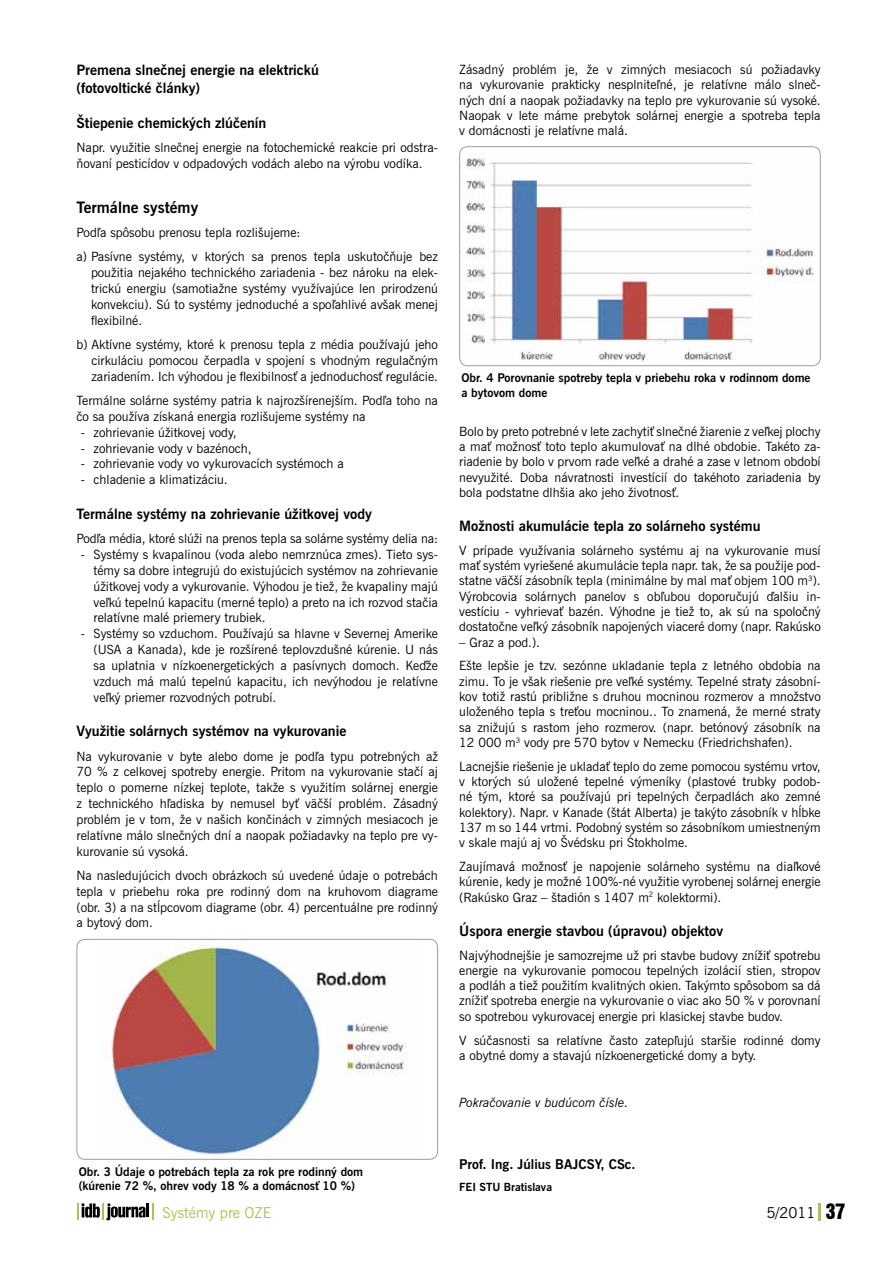
<style>
.page{position:relative;width:893px;height:1263px;background:#fff}
.page>*{position:absolute;margin:0;border:0;box-sizing:border-box;transform-origin:0 0}
.t1{font:700 15.75px "News Gothic AT";color:#000}
.t2{font:15px "News Gothic AT";color:#a5c753}
.t3{font:15px "News Gothic AT";color:#000}
.t4{font:700 14.25px/17.7px "News Gothic AT";color:#000}
.t5{font:700 13.5px "News Gothic AT";color:#000}
.t6{font:12.75px/15.3px "News Gothic AT";color:#000;text-align:justify}
.t7{font:italic 12.75px "News Gothic AT";color:#000}
.t8{font:700 12px/14.4px "News Gothic AT";color:#000}
.t9{font:700 11.25px "News Gothic AT";color:#000}
.s1{font-family:"Swiss 921 AT Regular A";font-size:19.5px}
</style>
<div class="page">
<svg style="left:819px;top:1203px;width:2px;height:17px"></svg>
<svg style="left:152px;top:1203px;width:2px;height:17px"></svg>
<svg style="left:77px;top:1203px;width:68px;height:17px"></svg>
<hr style="left:146px;top:1203px;width:3px;height:14px;background:#000">
<img style="left:111px;top:941px;width:295px;height:214px">
<div style="left:77px;top:939px;width:361px;height:221px;border:1px solid #9c9e9f;border-radius:8px"></div>
<img style="left:461px;top:153px;width:358px;height:213px">
<div style="left:459px;top:146px;width:362px;height:220px;border:1px solid #9c9e9f;border-radius:8px"></div>
<p class="t4" style="left:77px;top:61px;width:244px">Premena slnečnej energie na elektrickú (fotovoltické články)</p>
<p class="t4" style="left:77px;top:113px;width:191px">Štiepenie chemických zlúčenín</p>
<p class="t6" style="left:77px;top:139px;width:363px;line-height:15.9px">Napr. využitie slnečnej energie na fotochemické reakcie pri odstra&shy;ňovaní pesticídov v odpadových vodách alebo na výrobu vodíka.</p>
<p class="t1" style="left:77px;top:197px;width:123px">Termálne systémy</p>
<p class="t6" style="left:77px;top:220px;width:363px;line-height:24.3px">Podľa spôsobu prenosu tepla rozlišujeme:<br>a) Pasívne systémy, v ktorých sa prenos tepla uskutočňuje bez</p>
<p class="t6" style="left:91px;top:265px;width:348px;line-height:15.9px">použitia nejakého technického zariadenia - bez nároku na elek&shy;trickú energiu (samotiažne systémy využívajúce len prirodzenú konvekciu). Sú to systémy jednoduché a spoľahlivé avšak menej flexibilné.</p>
<p class="t6" style="left:91px;top:336px;width:348px;line-height:15.9px;text-indent:-15px">b) Aktívne systémy, ktoré k prenosu tepla z média používajú jeho cirkuláciu pomocou čerpadla v spojení s vhodným regulačným zariadením. Ich výhodou je flexibilnosť a jednoduchosť regulácie.</p>
<p class="t6" style="left:77px;top:392px;width:363px;line-height:15.9px">Termálne solárne systémy patria k najrozšírenejším. Podľa toho na čo sa používa získaná energia rozlišujeme systémy na</p>
<p class="t6" style="left:81px;top:424px;width:157px">- zohrievanie úžitkovej vody,</p>
<p class="t6" style="left:81px;top:440px;width:172px">- zohrievanie vody v bazénoch,</p>
<p class="t6" style="left:81px;top:456px;width:265px">- zohrievanie vody vo vykurovacích systémoch a</p>
<p class="t6" style="left:81px;top:472px;width:149px">- chladenie a klimatizáciu.</p>
<p class="t4" style="left:77px;top:505px;width:297px">Termálne systémy na zohrievanie úžitkovej vody</p>
<p class="t6" style="left:77px;top:531px;width:363px">Podľa média, ktoré slúži na prenos tepla sa solárne systémy delia na:</p>
<p class="t6" style="left:94px;top:546px;width:346px;line-height:15.9px;text-indent:-13px">- Systémy s kvapalinou (voda alebo nemrznúca zmes). Tieto sys&shy;témy sa dobre integrujú do existujúcich systémov na zohrievanie úžitkovej vody a vykurovanie. Výhodou je tiež, že kvapaliny majú veľkú tepelnú kapacitu (merné teplo) a preto na ich rozvod stačia relatívne malé priemery trubiek.</p>
<p class="t6" style="left:94px;top:626px;width:346px;line-height:15.9px;text-indent:-13px">- Systémy so vzduchom. Používajú sa hlavne v Severnej Amerike (USA a Kanada), kde je rozšírené teplovzdušné kúrenie. U nás sa uplatnia v nízkoenergetických a pasívnych domoch. Keďže vzduch má malú tepelnú kapacitu, ich nevýhodou je relatívne veľký priemer rozvodných potrubí.</p>
<p class="t4" style="left:77px;top:722px;width:271px">Využitie solárnych systémov na vykurovanie</p>
<p class="t6" style="left:77px;top:748px;width:363px;line-height:15.9px">Na vykurovanie v byte alebo dome je podľa typu potrebných až 70 % z celkovej spotreby energie. Pritom na vykurovanie stačí aj teplo o pomerne nízkej teplote, takže s využitím solárnej energie z technického hľadiska by nemusel byť väčší problém. Zásadný problém je v tom, že v našich končinách v zimných mesiacoch je relatívne málo slnečných dní a naopak požiadavky na teplo pre vy&shy;kurovanie sú vysoká.</p>
<p class="t6" style="left:77px;top:867px;width:363px;line-height:15.9px">Na nasledujúcich dvoch obrázkoch sú uvedené údaje o potrebách tepla v priebehu roka pre rodinný dom na kruhovom diagrame (obr. 3) a na stĺpcovom diagrame (obr. 4) percentuálne pre rodinný a bytový dom.</p>
<p class="t8" style="left:79px;top:1164px;width:286px">Obr. 3 Údaje o potrebách tepla za rok pre rodinný dom (kúrenie 72 %, ohrev vody 18 % a domácnosť 10 %)</p>
<p class="t6" style="left:459px;top:62px;width:363px">Zásadný problém je, že v zimných mesiacoch sú požiadavky na -vykurovanie prakticky nesplniteľné, je relatívne málo slneč&shy;ných dní a naopak požiadavky na teplo pre vykurovanie sú vysoké.<br>Naopak v lete máme prebytok solárnej energie a spotreba tepla v domácnosti je relatívne malá.</p>
<p class="t8" style="left:461px;top:370px;width:351px">Obr. 4 Porovnanie spotreby tepla v priebehu roka v rodinnom dome a bytovom dome</p>
<p class="t6" style="left:459px;top:423px;width:363px">Bolo by preto potrebné v lete zachytiť slnečné žiarenie z veľkej plochy a mať možnosť toto teplo akumulovať na dlhé obdobie. Takéto za&shy;riadenie by bolo v prvom rade veľké a drahé a zase v -letnom období nevyužité. Doba návratnosti investícií do takéhoto zariadenia by bola podstatne dlhšia ako jeho životnosť.</p>
<p class="t4" style="left:459px;top:517px;width:303px">Možnosti akumulácie tepla zo solárneho systému</p>
<p class="t6" style="left:459px;top:542px;width:363px">V prípade využívania solárneho systému aj na vykurovanie musí mať systém vyriešené akumulácie tepla napr. tak, že sa použije pod&shy;statne väčší zásobník tepla (minimálne by mal mať objem 100 m<sup>3</sup>).<br>Výrobcovia solárnych panelov s obľubou doporučujú ďalšiu in&shy;vestíciu - vyhrievať bazén. Výhodne je tiež to, ak sú na spoločný dostatočne veľký zásobník napojených viaceré domy (napr. Rakúsko</p>
<p class="t6" style="left:459px;top:630px;width:363px;line-height:23.9px">– Graz a pod.).<br>Ešte lepšie je tzv. sezónne ukladanie tepla z letného obdobia na</p>
<p class="t6" style="left:459px;top:673px;width:363px">zimu. To je však riešenie pre veľké systémy. Tepelné straty zásobní&shy;kov totiž rastú približne s druhou mocninou rozmerov a množstvo uloženého tepla s treťou mocninou.. To znamená, že merné straty sa znižujú s rastom jeho rozmerov. (napr. betónový zásobník na 12 000 m<sup>3</sup> vody pre 570 bytov v Nemecku (Friedrichshafen).</p>
<p class="t6" style="left:459px;top:758px;width:363px">Lacnejšie riešenie je ukladať teplo do zeme pomocou systému vrtov, v ktorých sú uložené tepelné výmeníky (plastové trubky podob&shy;né tým, ktoré sa používajú pri tepelných čerpadlách ako zemné kolektory). Napr. v Kanade (štát Alberta) je takýto zásobník v hĺbke 137 m so 144 vrtmi. Podobný systém so zásobníkom umiestneným v skale majú aj vo Švédsku pri Śtokholme.</p>
<p class="t6" style="left:459px;top:859px;width:363px">Zaujímavá možnosť je napojenie solárneho systému na diaľkové kúrenie, kedy je možné 100%-né využitie vyrobenej solárnej energie (Rakúsko Graz – štadión s 1407 m<sup>2</sup> kolektormi).</p>
<p class="t4" style="left:459px;top:921px;width:265px">Úspora energie stavbou (úpravou) objektov</p>
<p class="t6" style="left:459px;top:947px;width:363px">Najvýhodnejšie je samozrejme už pri stavbe budovy znížiť spotrebu energie na vykurovanie pomocou tepelných izolácií stien, stropov a podláh a tiež použitím kvalitných okien. Takýmto spôsobom sa dá znížiť spotreba energie na vykurovanie o viac ako 50 % v porovnaní so spotrebou vykurovacej energie pri klasickej stavbe budov.</p>
<p class="t6" style="left:459px;top:1032px;width:363px">V súčasnosti sa relatívne často zatepľujú staršie rodinné domy a obytné domy a stavajú nízkoenergetické domy a byty.</p>
<p class="t7" style="left:459px;top:1095px;width:171px">Pokračovanie v budúcom čísle.</p>
<p class="t5" style="left:459px;top:1155px;width:178px">Prof. Ing. Július BAJCSY, CSc.</p>
<p class="t9" style="left:459px;top:1180px;width:94px">FEI STU Bratislava</p>
<p class="t2" style="left:162px;top:1203px;width:110px">Systémy pre OZE</p>
<p class="t3" style="left:766px;top:1203px;width:80px">5/2011 <span class="s1">37</span></p>
</div>
